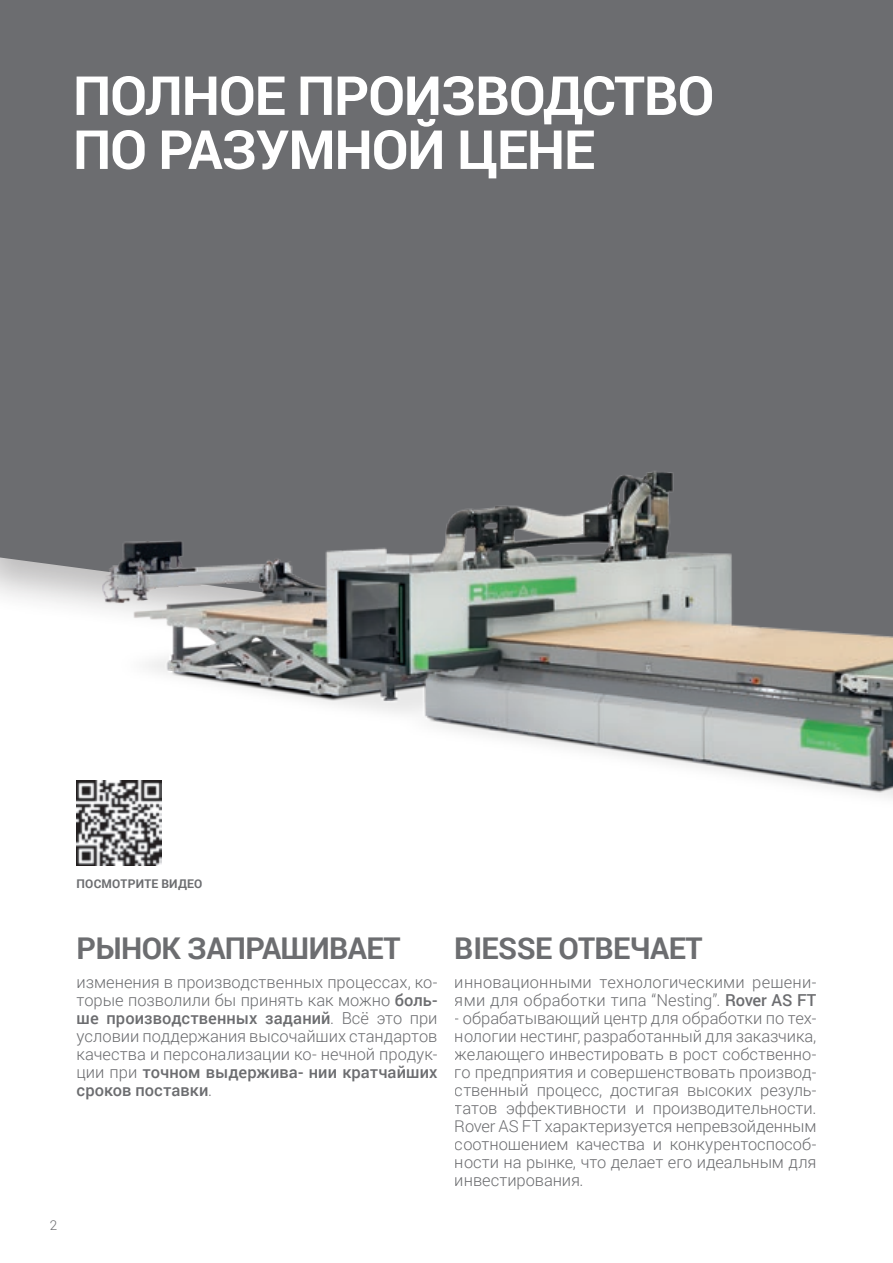
<style>
.page{position:relative;width:893px;height:1263px;background:#fff}
.page>*{position:absolute;margin:0;border:0;box-sizing:border-box;transform-origin:0 0}
.t1{font:700 54px "Roboto";letter-spacing:-.02em;color:#fff}
.t2{font:700 30px "Roboto";letter-spacing:-.02em;color:#6c6d70}
.t3{font:300 16.5px/18px "Roboto";color:#6c6d70;text-align:justify}
.t4{font:300 13.5px "Roboto";color:#6c6d70}
.t5{font:700 12px "Roboto";letter-spacing:.02em;color:#6c6d70}
.s1{font-weight:500}
</style>
<div class="page">
<div style="left:0;top:0;width:893px;height:604px;background:#6c6d70"></div>
<img style="left:68px;top:419px;width:825px;height:447px">
<img style="left:77px;top:780px;width:85px;height:85px">
<p class="t1" style="left:73px;top:58px;width:643px">ПОЛНОЕ ПРОИЗВОДСТВО</p>
<p class="t1" style="left:73px;top:112px;width:523px">ПО РАЗУМНОЙ ЦЕНЕ</p>
<p class="t4" style="left:50px;top:1215px;width:9px">2</p>
<p class="t5" style="left:77px;top:875px;width:127px">ПОСМОТРИТЕ ВИДЕО</p>
<h2 class="t2" style="left:77px;top:927px;width:325px">РЫНОК ЗАПРАШИВАЕТ</h2>
<p class="t3" style="left:77px;top:972px;width:362px">изменения в производственных процессах, ко&shy;торые позволили бы принять как можно <span class="s1">боль&shy;ше производственных заданий</span>. Всё это при условии поддержания высочайших стандартов качества и персонализации ко- нечной продук&shy;ции при <span class="s1">точном выдержива- нии кратчайших сроков поставки</span>.</p>
<h2 class="t2" style="left:455px;top:927px;width:249px">BIESSE ОТВЕЧАЕТ</h2>
<p class="t3" style="left:455px;top:972px;width:363px">инновационными технологическими решени&shy;ями для обработки типа “Nesting”. <span class="s1">Rover AS FT</span></p>
<p class="t3" style="left:455px;top:1008px;width:363px">- обрабатывающий центр для обработки по тех&shy;нологии нестинг, разработанный для заказчика, желающего инвестировать в рост собственно&shy;го предприятия и совершенствовать производ&shy;ственный процесс, достигая высоких резуль&shy;татов эффективности и производительности.<br>Rover AS FT характеризуется непревзойденным соотношением качества и конкурентоспособ&shy;ности на рынке, что делает его идеальным для инвестирования.</p>
</div>
